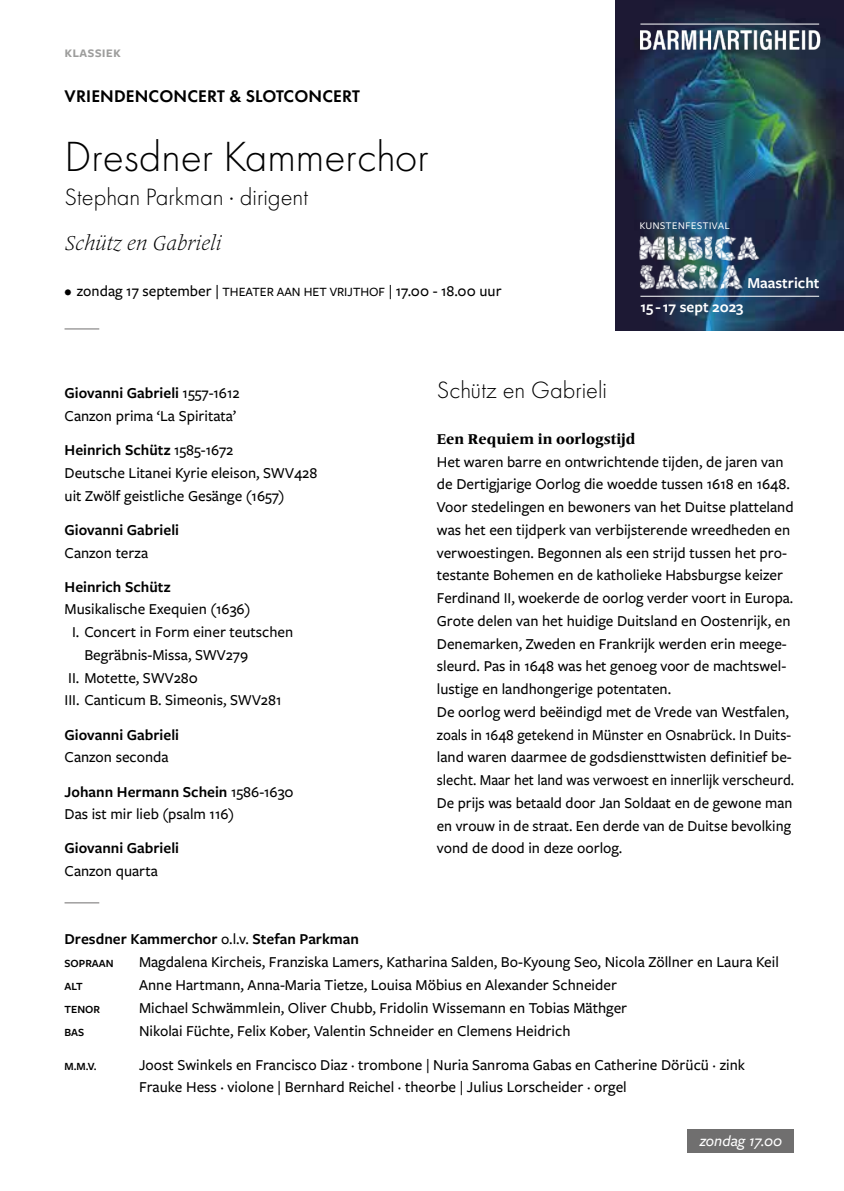
<style>
.page{position:relative;width:844px;height:1191px;background:#fff}
.page>*{position:absolute;margin:0;border:0;box-sizing:border-box;transform-origin:0 0}
.t1{font:300 43.75px "Futura PT";color:#000}
.t2{font:300 24.5px "Futura PT";color:#000}
.t3{font:italic 300 21px "Frutiger Serif LT Pro";color:#000}
.t4{font:600 17.5px "Futura PT";letter-spacing:.01em;color:#000}
.t5{font:500 15.75px/22.8px "Freight Sans Pro";color:#000}
.t6{font:600 15.75px "Freight Sans Pro";color:#000}
.t7{font:600 15.75px "Freight Sans Pro";color:#fff}
.t8{font:italic 500 15.75px "Freight Sans Pro";color:#fff}
.t9{font:600 15.75px "Freight Sans Pro";color:#9d9d9c}
.t10{font:800 14.88px "Frutiger Serif LT Pro";color:#000}
.t11{font:14px "Freight Sans Pro";color:#fff}
.t12{font:600 11.38px "Freight Sans Pro";color:#000}
.s1{font-size:13.12px}
.s2{font-weight:600}
.s3{font-weight:500}
</style>
<div class="page">
<div style="left:687px;top:1129px;width:107px;height:24px;background:#706f6f"></div>
<hr style="left:64px;top:902px;width:35px;height:1px;background:#706f6f">
<hr style="left:64px;top:328px;width:35px;height:1px;background:#706f6f">
<img style="left:615px;top:0;width:228px;height:330px">
<hr style="left:640px;top:24px;width:179px;height:1px;background:#fff">
<img style="left:640px;top:30px;width:179px;height:20px">
<hr style="left:640px;top:296px;width:179px;height:1px;background:#fff">
<img style="left:639px;top:235px;width:120px;height:28px">
<img style="left:631px;top:262px;width:120px;height:28px">
<p class="t9" style="left:64px;top:41px;width:58px">klassiek</p>
<p class="t4" style="left:65px;top:86px;width:297px">VRIENDENCONCERT &amp; SLOTCONCERT</p>
<h1 class="t1" style="left:64px;top:131px;width:366px">Dresdner Kammerchor</h1>
<h2 class="t2" style="left:64px;top:183px;width:245px">Stephan Parkman · dirigent</h2>
<h3 class="t3" style="left:64px;top:231px;width:158px">Schütz en Gabrieli</h3>
<p class="t5" style="left:64px;top:279px;width:438px">• zondag 17 september | <span class="s1">THEATER AAN HET VRIJTHOF</span> | 17.00 - 18.00 uur</p>
<p class="t11" style="left:639px;top:215px;width:92px">kunstenfestival</p>
<p class="t7" style="left:747px;top:272px;width:73px">Maastricht</p>
<p class="t7" style="left:640px;top:296px;width:105px">15 - 17 sept 2023</p>
<p class="t5" style="left:64px;top:381px;width:177px"><span class="s2">Giovanni Gabrieli</span> 1557-1612<br>Canzon prima ‘La Spiritata’</p>
<p class="t5" style="left:64px;top:438px;width:254px"><span class="s2">Heinrich Schütz</span> 1585-1672<br>Deutsche Litanei Kyrie eleison, SWV428 uit Zwölf geistliche Gesänge (1657)</p>
<p class="t6" style="left:64px;top:519px;width:116px">Giovanni Gabrieli</p>
<p class="t5" style="left:64px;top:540px;width:85px">Canzon terza</p>
<p class="t6" style="left:64px;top:576px;width:107px">Heinrich Schütz</p>
<p class="t5" style="left:64px;top:597px;width:187px">Musikalische Exequien (1636)</p>
<p class="t5" style="left:72px;top:620px;width:223px">I. Concert in Form einer teutschen</p>
<p class="t5" style="left:84px;top:643px;width:165px">Begräbnis-Missa, SWV279</p>
<p class="t5" style="left:68px;top:665px;width:131px">II. Motette, SWV280</p>
<p class="t5" style="left:64px;top:688px;width:218px">III. Canticum B. Simeonis, SWV281</p>
<p class="t6" style="left:64px;top:724px;width:116px">Giovanni Gabrieli</p>
<p class="t5" style="left:64px;top:739px;width:230px;line-height:34.1px">Canzon seconda<br><span class="s2">Johann Hermann Schein</span> 1586-1630</p>
<p class="t5" style="left:64px;top:802px;width:171px">Das ist mir lieb (psalm 116)</p>
<p class="t6" style="left:64px;top:837px;width:116px">Giovanni Gabrieli</p>
<p class="t5" style="left:64px;top:859px;width:95px">Canzon quarta</p>
<h2 class="t2" style="left:437px;top:376px;width:172px">Schütz en Gabrieli</h2>
<p class="t10" style="left:437px;top:430px;width:200px">Een Requiem in oorlogstijd</p>
<p class="t5" style="left:437px;top:449px;width:359px">Het waren barre en ontwrichtende tijden, de jaren van de Dertigjarige Oorlog die woedde tussen 1618 en 1648.<br>Voor stedelingen en bewoners van het Duitse platteland was het een tijdperk van verbijsterende wreedheden en verwoestingen. Begonnen als een strijd tussen het pro&shy;testante Bohemen en de katholieke Habsburgse keizer Ferdinand II, woekerde de oorlog verder voort in Europa.<br>Grote delen van het huidige Duitsland en Oostenrijk, en Denemarken, Zweden en Frankrijk werden erin meege&shy;sleurd. Pas in 1648 was het genoeg voor de machtswel&shy;lustige en landhongerige potentaten.<br>De oorlog werd beëindigd met de Vrede van Westfalen, zoals in 1648 getekend in Münster en Osnabrück. In Duits&shy;land waren daarmee de godsdiensttwisten definitief be&shy;slecht. Maar het land was verwoest en innerlijk verscheurd.<br>De prijs was betaald door Jan Soldaat en de gewone man en vrouw in de straat. Een derde van de Duitse bevolking vond de dood in deze oorlog.</p>
<p class="t6" style="left:64px;top:928px;width:296px">Dresdner Kammerchor <span class="s3">o.l.v.</span> Stefan Parkman</p>
<p class="t12" style="left:64px;top:955px;width:51px">SOPRAAN</p>
<p class="t5" style="left:139px;top:950px;width:641px">Magdalena Kircheis, Franziska Lamers, Katharina Salden, Bo-Kyoung Seo, Nicola Zöllner en Laura Keil</p>
<p class="t12" style="left:64px;top:978px;width:20px">ALT</p>
<p class="t5" style="left:139px;top:973px;width:479px">Anne Hartmann, Anna-Maria Tietze, Louisa Möbius en Alexander Schneider</p>
<p class="t12" style="left:64px;top:1001px;width:37px">TENOR</p>
<p class="t5" style="left:139px;top:995px;width:489px">Michael Schwämmlein, Oliver Chubb, Fridolin Wissemann en Tobias Mäthger</p>
<p class="t12" style="left:64px;top:1024px;width:21px">BAS</p>
<p class="t5" style="left:139px;top:1018px;width:433px">Nikolai Füchte, Felix Kober, Valentin Schneider en Clemens Heidrich</p>
<p class="t12" style="left:64px;top:1058px;width:34px">M.M.V.</p>
<p class="t5" style="left:139px;top:1052px;width:607px">Joost Swinkels en Francisco Diaz · trombone | Nuria Sanroma Gabas en Catherine Dörücü · zink<br>Frauke Hess · violone | Bernhard Reichel · theorbe | Julius Lorscheider · orgel</p>
<p class="t8" style="left:699px;top:1130px;width:84px">zondag 17.00</p>
</div>
